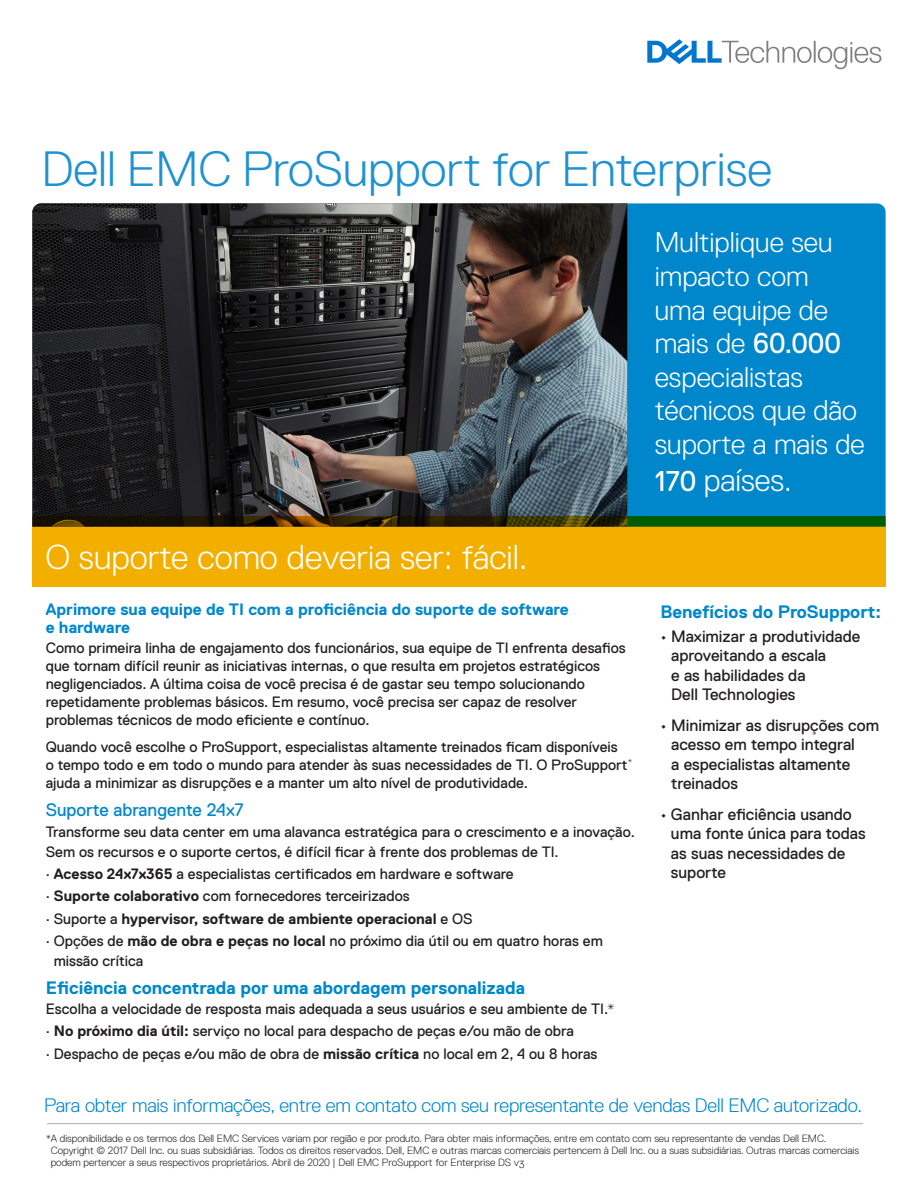
<style>
.page{position:relative;width:918px;height:1188px;background:#fff}
.page>*{position:absolute;margin:0;border:0;box-sizing:border-box;transform-origin:0 0}
.Document_Title{font:300 49.5px "Dell Replica";color:#1f92d1}
.Body_Copy{font:300 34.5px "Dell Replica";color:#fff}
.Body_Copy-2{font:300 31.35px "Dell Replica";color:#fff}
.Body_Copy-3{font:300 28.5px/33.6px "Dell Replica";color:#fff}
.Body_Copy-4{font:300 19.5px "Dell Replica";letter-spacing:-.01em;color:#0087cb}
.Body_Heading{font:700 18px "Dell Replica";color:#0087cc}
.Body_Copy-5{font:700 18px "Dell Replica";color:#0087cc}
.Body_Heading-2{font:18px "Dell Replica";color:#0087cc}
.Body_Copy-6{font:16.5px/19.5px "Dell Replica";color:#231f20}
.Body_Heading-3{font:700 16.5px/18px "Dell Replica";color:#0087cc}
.Body_Heading-4{font:15px/18px "Dell Replica";color:#231f20}
.Body_Heading-5{font:700 15px "Dell Replica";color:#231f20}
.Body_Copy-7{font:300 10.5px/12px "Dell Replica";color:#231f20}
.s1{font-weight:700}
.s2{font-weight:400}
.s3{font-weight:400;font-size:28.5px}
</style>
<div class="page">
<div style="left:627px;top:203px;width:259px;height:313px;background:#0087cb"></div>
<img style="left:32px;top:203px;width:595px;height:313px">
<hr style="left:47px;top:1123px;width:816px;height:1px;background:#a3adb5">
<div style="left:32px;top:516px;width:854px;height:71px;background:#f2af00"></div>
<svg style="left:647px;top:39px;width:234px;height:30px"></svg>
<p class="Document_Title" style="left:41px;top:141px;width:733px">Dell EMC ProSupport for Enterprise</p>
<p class="Body_Copy" style="left:45px;top:538px;width:483px">O suporte como deveria ser: fácil.</p>
<p class="Body_Heading-3" style="left:46px;top:600px;width:525px">Aprimore sua equipe de TI com a proficiência do suporte de software e hardware</p>
<p class="Body_Heading-4" style="left:46px;top:639px;width:582px">Como primeira linha de engajamento dos funcionários, sua equipe de TI enfrenta desafios que tornam difícil reunir as iniciativas internas, o que resulta em projetos estratégicos negligenciados. A última coisa de você precisa é de gastar seu tempo solucionando repetidamente problemas básicos. Em resumo, você precisa ser capaz de resolver problemas técnicos de modo eficiente e contínuo.</p>
<p class="Body_Heading-4" style="left:46px;top:737px;width:588px">Quando você escolhe o ProSupport, especialistas altamente treinados ficam disponíveis<br>o tempo todo e em todo o mundo para atender às suas necessidades de TI. O ProSupport<sup>* </sup>ajuda a minimizar as disrupções e a manter um alto nível de produtividade.</p>
<p class="Body_Heading-2" style="left:46px;top:799px;width:199px">Suporte abrangente 24x7</p>
<p class="Body_Heading-4" style="left:46px;top:823px;width:591px;line-height:19.5px">Transforme seu data center em uma alavanca estratégica para o crescimento e a inovação.<br>Sem os recursos e o suporte certos, é difícil ficar à frente dos problemas de TI.</p>
<p class="Body_Heading-4" style="left:46px;top:865px;width:469px">· <span class="s1">Acesso 24x7x365</span> a especialistas certificados em hardware e software</p>
<p class="Body_Heading-4" style="left:46px;top:887px;width:365px">· <span class="s1">Suporte colaborativo</span> com fornecedores terceirizados</p>
<p class="Body_Heading-5" style="left:46px;top:910px;width:428px"><span class="s2">· Suporte a</span> hypervisor, software de ambiente operacional <span class="s2">e OS</span></p>
<p class="Body_Heading-4" style="left:54px;top:931px;width:551px;line-height:19.5px;text-indent:-8px">· Opções de <span class="s1">mão de obra e peças no local</span> no próximo dia útil ou em quatro horas em missão crítica</p>
<p class="Body_Heading" style="left:46px;top:978px;width:481px">Eficiência concentrada por uma abordagem personalizada</p>
<p class="Body_Heading-4" style="left:46px;top:1000px;width:571px">Escolha a velocidade de resposta mais adequada a seus usuários e seu ambiente de TI.*</p>
<p class="Body_Heading-4" style="left:46px;top:1022px;width:530px">· <span class="s1">No próximo dia útil:</span> serviço no local para despacho de peças e/ou mão de obra</p>
<p class="Body_Heading-4" style="left:46px;top:1044px;width:553px">· Despacho de peças e/ou mão de obra de <span class="s1">missão crítica</span> no local em 2, 4 ou 8 horas</p>
<p class="Body_Copy-3" style="left:655px;top:226px;width:212px">Multiplique seu impacto com uma equipe de mais de <span class="s2">60.000 </span>especialistas técnicos que dão suporte a mais de</p>
<p class="Body_Copy-2" style="left:655px;top:463px;width:138px"><span class="s3">170</span> países.</p>
<p class="Body_Copy-5" style="left:660px;top:602px;width:222px">Benefícios do ProSupport:</p>
<p class="Body_Copy-6" style="left:671px;top:627px;width:191px;text-indent:-11px">• Maximizar a produtividade aproveitando a escala<br>e as habilidades da<br>Dell Technologies</p>
<p class="Body_Copy-6" style="left:671px;top:715px;width:209px;text-indent:-11px">• Minimizar as disrupções com acesso em tempo integral<br>a especialistas altamente treinados</p>
<p class="Body_Copy-6" style="left:671px;top:804px;width:196px;text-indent:-11px">• Ganhar eficiência usando uma fonte única para todas as suas necessidades de suporte</p>
<p class="Body_Copy-4" style="left:44px;top:1095px;width:819px">Para obter mais informações, entre em contato com seu representante de vendas Dell EMC autorizado.</p>
<p class="Body_Copy-7" style="left:51px;top:1133px;width:810px;text-indent:-5px">*A disponibilidade e os termos dos Dell EMC Services variam por região e por produto. Para obter mais informações, entre em contato com seu representante de vendas Dell EMC.<br>Copyright © 2017 Dell Inc. ou suas subsidiárias. Todos os direitos reservados. Dell, EMC e outras marcas comerciais pertencem à Dell Inc. ou a suas subsidiárias. Outras marcas comerciais podem pertencer a seus respectivos proprietários. Abril de 2020 | Dell EMC ProSupport for Enterprise DS v3</p>
</div>
